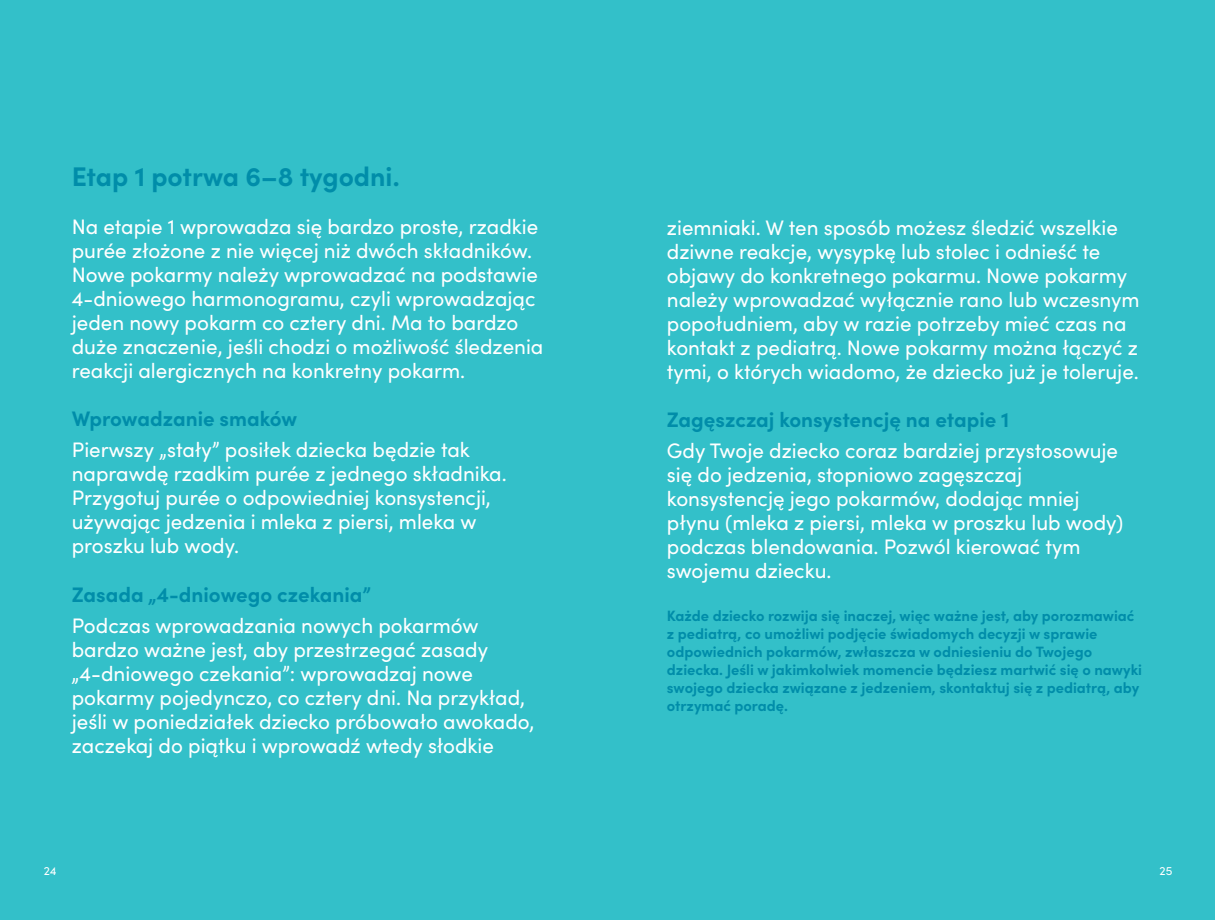
<style>
.page{position:relative;width:1215px;height:920px;background:#33c0c9}
.page>*{position:absolute;margin:0;border:0;box-sizing:border-box;transform-origin:0 0}
.Body_copy{font:700 27px "Sofia Pro";color:#008da9}
.Body_copy-2{font:21px/24px "Sofia Pro";color:#fff}
.Body_copy-3{font:700 21px "Sofia Pro";color:#008da9}
.Body_copy-4{font:700 15px/18px "Sofia Pro";color:#008da9}
.t1{font:12px "Sofia Pro";color:#fff}
</style>
<div class="page">
<p class="Body_copy" style="left:72px;top:155px;width:330px">Etap 1 potrwa 6–8 tygodni.</p>
<p class="Body_copy-2" style="left:72px;top:213px;width:473px">Na etapie 1 wprowadza się bardzo proste, rzadkie purée złożone z nie więcej niż dwóch składników.<br>Nowe pokarmy należy wprowadzać na podstawie 4-dniowego harmonogramu, czyli wprowadzając jeden nowy pokarm co cztery dni. Ma to bardzo duże znaczenie, jeśli chodzi o możliwość śledzenia reakcji alergicznych na konkretny pokarm.</p>
<p class="Body_copy-3" style="left:72px;top:403px;width:227px">Wprowadzanie smaków</p>
<p class="Body_copy-2" style="left:72px;top:437px;width:436px">Pierwszy „stały” posiłek dziecka będzie tak naprawdę rzadkim purée z jednego składnika.<br>Przygotuj purée o odpowiedniej konsystencji, używając jedzenia i mleka z piersi, mleka w proszku lub wody.</p>
<p class="Body_copy-3" style="left:72px;top:578px;width:301px">Zasada „4-dniowego czekania”</p>
<p class="Body_copy-2" style="left:72px;top:612px;width:464px">Podczas wprowadzania nowych pokarmów bardzo ważne jest, aby przestrzegać zasady „4-dniowego czekania”: wprowadzaj nowe pokarmy pojedynczo, co cztery dni. Na przykład, jeśli w poniedziałek dziecko próbowało awokado, zaczekaj do piątku i wprowadź wtedy słodkie</p>
<p class="Body_copy-2" style="left:667px;top:214px;width:474px">ziemniaki. W ten sposób możesz śledzić wszelkie dziwne reakcje, wysypkę lub stolec i odnieść te objawy do konkretnego pokarmu. Nowe pokarmy należy wprowadzać wyłącznie rano lub wczesnym popołudniem, aby w razie potrzeby mieć czas na kontakt z pediatrą. Nowe pokarmy można łączyć z tymi, o których wiadomo, że dziecko już je toleruje.</p>
<p class="Body_copy-3" style="left:667px;top:404px;width:344px">Zagęszczaj konsystencję na etapie 1</p>
<p class="Body_copy-2" style="left:667px;top:437px;width:458px">Gdy Twoje dziecko coraz bardziej przystosowuje się do jedzenia, stopniowo zagęszczaj konsystencję jego pokarmów, dodając mniej płynu (mleka z piersi, mleka w proszku lub wody) podczas blendowania. Pozwól kierować tym swojemu dziecku.</p>
<p class="Body_copy-4" style="left:667px;top:605px;width:477px">Każde dziecko rozwija się inaczej, więc ważne jest, aby porozmawiać z pediatrą, co umożliwi podjęcie świadomych decyzji w sprawie odpowiednich pokarmów, zwłaszcza w odniesieniu do Twojego dziecka. Jeśli w jakimkolwiek momencie będziesz martwić się o nawyki swojego dziecka związane z jedzeniem, skontaktuj się z pediatrą, aby otrzymać poradę.</p>
<p class="t1" style="left:44px;top:862px;width:15px">24</p>
<p class="t1" style="left:1159px;top:862px;width:14px">25</p>
</div>
